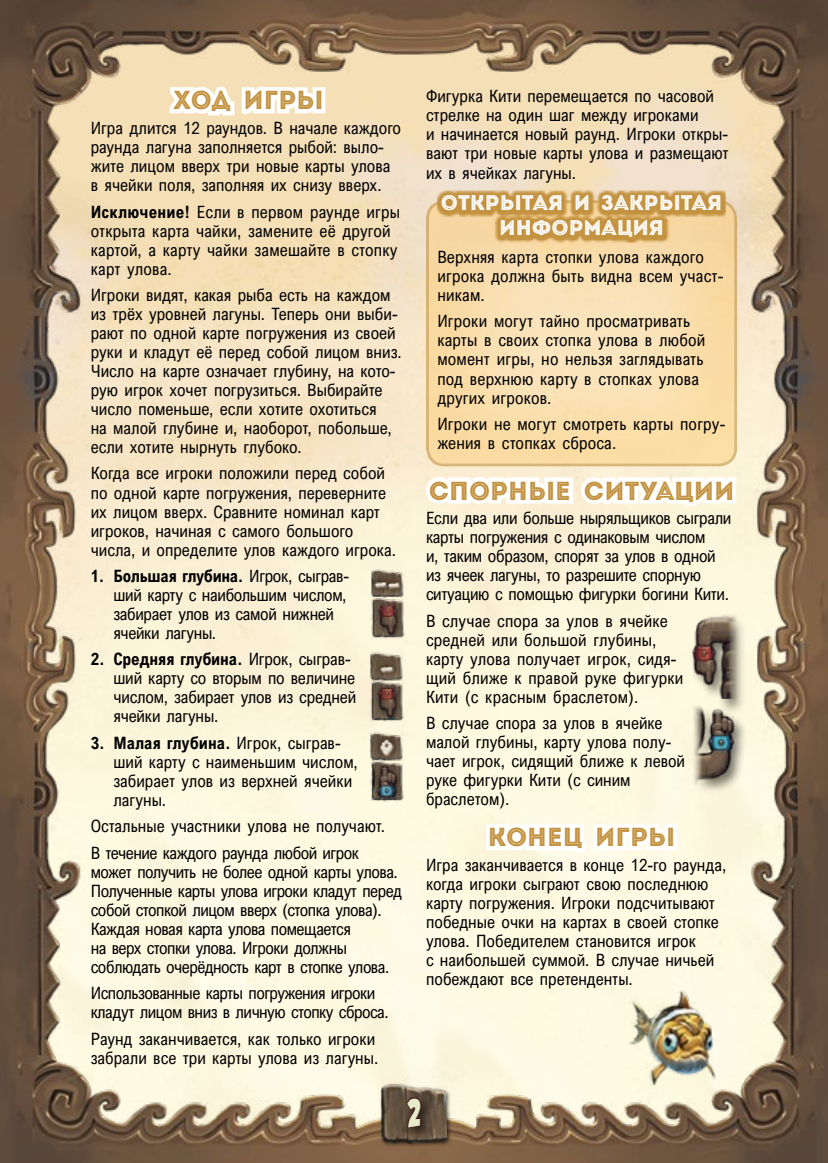
<style>
.page{position:relative;width:828px;height:1163px;background:#fff}
.page>*{position:absolute;margin:0;border:0;box-sizing:border-box;transform-origin:0 0}
.t1{font:26px "Intro Inline";color:#c49341}
.t2{font:26px "Geekabyte 2";color:#e5ecc7}
.t3{font:21.2px/25.2px "Intro Inline";color:#fff;text-align:center}
.t4{font:17px/19px "Arial Nova Cond";color:#000}
.t5{font:17px/19px "Arial Nova Cond";letter-spacing:-.03em;color:#000}
.t6{font:17px/19px "Arial Nova Cond";letter-spacing:-.02em;color:#000}
.s1{font-weight:700}
</style>
<div class="page">
<img style="left:0;top:0;width:828px;height:1162px">
<div style="left:379px;top:1081px;width:72px;height:65px;background:#000;opacity:.75"></div>
<img style="left:382px;top:1075px;width:64px;height:74px">
<div style="left:400px;top:1090px;width:36px;height:52px;background:#000;opacity:.75"></div>
<svg style="left:405px;top:1096px;width:17px;height:33px"></svg>
<svg style="left:162px;top:55px;width:167px;height:69px"></svg>
<svg style="left:422px;top:448px;width:318px;height:66px"></svg>
<svg style="left:482px;top:813px;width:199px;height:48px"></svg>
<img style="left:371px;top:569px;width:34px;height:70px">
<img style="left:369px;top:651px;width:35px;height:70px">
<img style="left:369px;top:731px;width:35px;height:70px">
<div style="left:690px;top:613px;width:59px;height:100px;background:#000;opacity:.5"></div>
<img style="left:692px;top:613px;width:45px;height:85px">
<div style="left:692px;top:704px;width:55px;height:93px;background:#000;opacity:.5"></div>
<img style="left:693px;top:704px;width:44px;height:81px">
<img style="left:605px;top:964px;width:132px;height:139px">
<div style="left:427px;top:201px;width:309px;height:265px;background:#fff;opacity:.4"></div>
<svg style="left:437px;top:190px;width:288px;height:52px;background:#d2a75e"></svg>
<h1 class="t1" style="left:173px;top:85px;width:152px">ХОД ИГРЫ</h1>
<p class="t4" style="left:91px;top:118px;width:312px">Игра длится 12 раундов. В начале каждого раунда лагуна заполняется рыбой: выло&shy;жите лицом вверх три новые карты улова в ячейки поля, заполняя их снизу вверх.</p>
<p class="t4" style="left:91px;top:202px;width:311px"><span class="s1">Исключение!</span> Если в первом раунде игры открыта карта чайки, замените её другой картой, а карту чайки замешайте в стопку карт улова.</p>
<p class="t4" style="left:91px;top:285px;width:312px">Игроки видят, какая рыба есть на каждом из трёх уровней лагуны. Теперь они выби&shy;рают по одной карте погружения из своей руки и кладут её перед собой лицом вниз.<br>Число на карте означает глубину, на кото&shy;рую игрок хочет погрузиться. Выбирайте число поменьше, если хотите охотиться<br>на малой глубине и, наоборот, побольше, если хотите нырнуть глубоко.</p>
<p class="t4" style="left:91px;top:463px;width:307px">Когда все игроки положили перед собой по одной карте погружения, переверните их лицом вверх. Сравните номинал карт игроков, начиная с самого большого числа, и определите улов каждого игрока.</p>
<p class="t6" style="left:113px;top:566px;width:237px;text-indent:-23px"><span class="s1">1. Большая глубина.</span> Игрок, сыграв&shy;ший карту с наибольшим числом, забирает улов из самой нижней ячейки лагуны.</p>
<p class="t4" style="left:113px;top:649px;width:244px;text-indent:-23px"><span class="s1">2. Средняя глубина.</span> Игрок, сыграв&shy;ший карту со вторым по величине числом, забирает улов из средней ячейки лагуны.</p>
<p class="t4" style="left:113px;top:733px;width:246px;text-indent:-23px"><span class="s1">3. Малая глубина.</span> Игрок, сыграв&shy;ший карту с наименьшим числом, забирает улов из верхней ячейки лагуны.</p>
<p class="t4" style="left:91px;top:812px;width:296px;line-height:26.4px">Остальные участники улова не получают.<br>В течение каждого раунда любой игрок</p>
<p class="t5" style="left:91px;top:861px;width:313px">может получить не более одной карты улова.<br>Полученные карты улова игроки кладут перед собой стопкой лицом вверх (стопка улова).<br>Каждая новая карта улова помещается<br>на верх стопки улова. Игроки должны соблюдать очерёдность карт в стопке улова.</p>
<p class="t5" style="left:91px;top:983px;width:299px">Использованные карты погружения игроки кладут лицом вниз в личную стопку сброса.</p>
<p class="t4" style="left:91px;top:1028px;width:289px">Раунд заканчивается, как только игроки забрали все три карты улова из лагуны.</p>
<p class="t4" style="left:426px;top:87px;width:304px">Фигурка Кити перемещается по часовой стрелке на один шаг между игроками<br>и начинается новый раунд. Игроки откры&shy;вают три новые карты улова и размещают их в ячейках лагуны.</p>
<p class="t3" style="left:441px;top:190px;width:283px">ОТКРЫТАЯ И ЗАКРЫТАЯ<br>ИНФОРМАЦИЯ</p>
<p class="t4" style="left:437px;top:247px;width:287px">Верхняя карта стопки улова каждого игрока должна быть видна всем участ&shy;никам.</p>
<p class="t4" style="left:437px;top:311px;width:269px">Игроки могут тайно просматривать карты в своих стопка улова в любой момент игры, но нельзя заглядывать под верхнюю карту в стопках улова других игроков.</p>
<p class="t4" style="left:437px;top:414px;width:289px">Игроки не могут смотреть карты погру&shy;жения в стопках сброса.</p>
<h1 class="t1" style="left:429px;top:475px;width:307px">СПОРНЫЕ сИТУАЦИИ</h1>
<p class="t6" style="left:426px;top:508px;width:307px">Если два или больше ныряльщиков сыграли карты погружения с одинаковым числом<br>и, таким образом, спорят за улов в одной из ячеек лагуны, то разрешите спорную ситуацию с помощью фигурки богини Кити.</p>
<p class="t4" style="left:426px;top:610px;width:259px">В случае спора за улов в ячейке средней или большой глубины, карту улова получает игрок, сидя&shy;щий ближе к правой руке фигурки<br>Кити (с красным браслетом).</p>
<p class="t4" style="left:426px;top:713px;width:261px">В случае спора за улов в ячейке малой глубины, карту улова полу&shy;чает игрок, сидящий ближе к левой руке фигурки Кити (с синим браслетом).</p>
<h1 class="t1" style="left:488px;top:821px;width:189px">КОНЕЦ ИГРЫ</h1>
<p class="t4" style="left:426px;top:855px;width:302px">Игра заканчивается в конце 12-го раунда, когда игроки сыграют свою последнюю карту погружения. Игроки подсчитывают победные очки на картах в своей стопке улова. Победителем становится игрок<br>с наибольшей суммой. В случае ничьей побеждают все претенденты.</p>
<h1 class="t2" style="left:407px;top:1090px;width:15px">2</h1>
</div>
